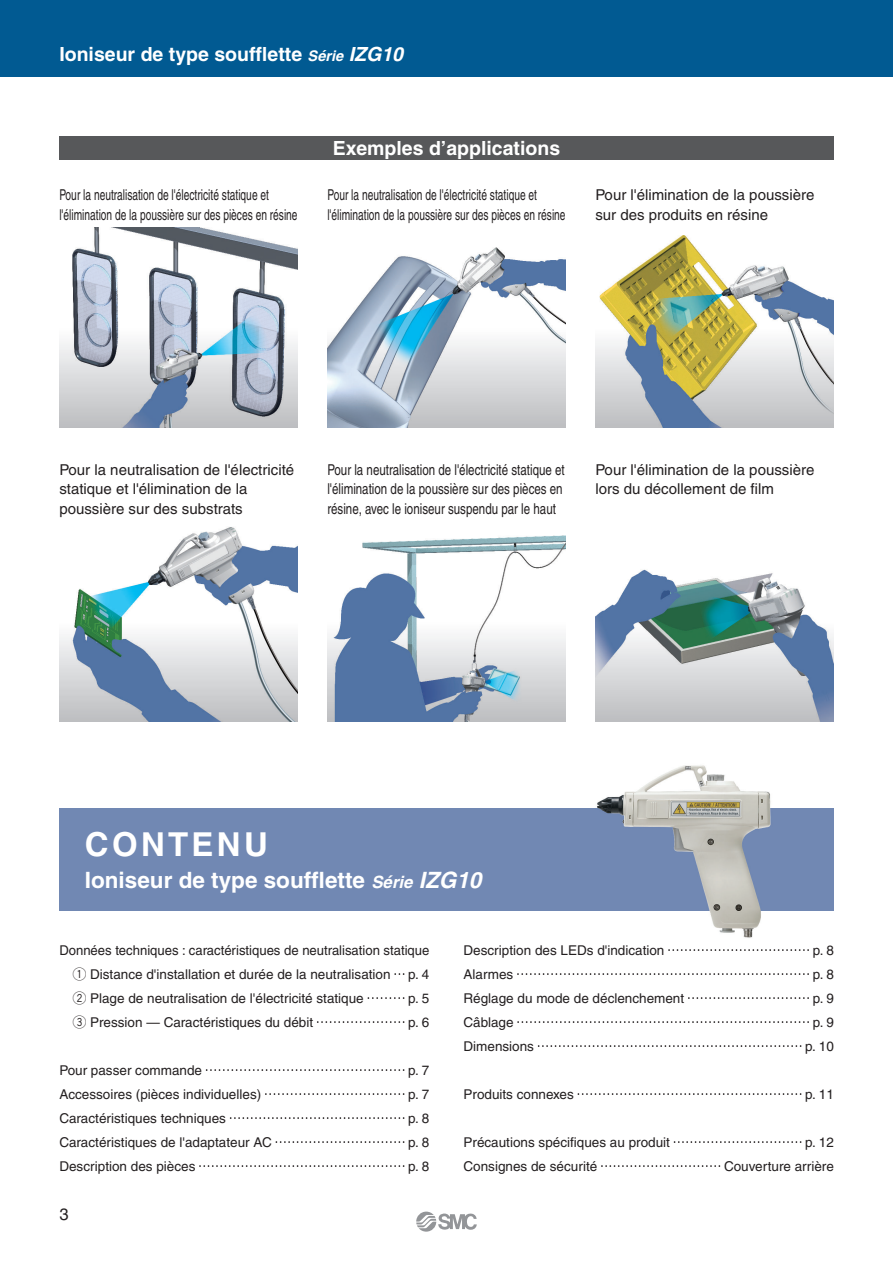
<style>
.page{position:relative;width:893px;height:1263px;background:#fff}
.page>*{position:absolute;margin:0;border:0;box-sizing:border-box;transform-origin:0 0}
.t1{font:700 33px "Helvetica";letter-spacing:.1em;color:#fff}
.t2{font:700 22.5px "Helvetica";color:#fff}
.t3{font:700 19.5px "Helvetica";color:#fff}
.t4{font:16.5px "Helvetica";color:#231f20}
.t5{font:15px/19.5px "Helvetica";color:#231f20}
.t6{font:15px/19.5px "Helvetica";color:#231f20;scale:.68 1}
.t7{font:15px/19.5px "Helvetica";color:#231f20;scale:.77 1}
.t8{font:13.5px/24px "Helvetica";color:#231f20}
.s1{font-style:italic;font-size:14.7px}
.s2{font-style:italic}
.s3{font-style:italic;font-size:16.8px}
.s4{font-family:"Gth Hround"}
</style>
<div class="page">
<img style="left:327px;top:247px;width:238px;height:181px">
<img style="left:595px;top:235px;width:238px;height:193px">
<img style="left:59px;top:527px;width:238px;height:195px">
<img style="left:327px;top:535px;width:238px;height:187px">
<img style="left:59px;top:228px;width:238px;height:200px">
<img style="left:595px;top:569px;width:238px;height:153px">
<div style="left:0;top:0;width:892px;height:77px;background:#015a92"></div>
<div style="left:59px;top:808px;width:774px;height:102px;background:#7188b3"></div>
<div style="left:59px;top:136px;width:774px;height:24px;background:#57585a"></div>
<svg style="left:394px;top:973px;width:10px;height:2px"></svg>
<svg style="left:367px;top:997px;width:37px;height:2px"></svg>
<svg style="left:317px;top:1021px;width:87px;height:2px"></svg>
<svg style="left:206px;top:1069px;width:198px;height:2px"></svg>
<svg style="left:265px;top:1093px;width:139px;height:2px"></svg>
<svg style="left:230px;top:1117px;width:174px;height:2px"></svg>
<svg style="left:275px;top:1141px;width:129px;height:2px"></svg>
<svg style="left:199px;top:1165px;width:205px;height:2px"></svg>
<svg style="left:668px;top:949px;width:141px;height:2px"></svg>
<svg style="left:517px;top:973px;width:292px;height:2px"></svg>
<svg style="left:688px;top:997px;width:121px;height:2px"></svg>
<svg style="left:517px;top:1021px;width:292px;height:2px"></svg>
<svg style="left:538px;top:1045px;width:263px;height:2px"></svg>
<svg style="left:577px;top:1093px;width:224px;height:2px"></svg>
<svg style="left:673px;top:1141px;width:128px;height:2px"></svg>
<svg style="left:601px;top:1165px;width:119px;height:2px"></svg>
<img style="left:592px;top:765px;width:183px;height:173px">
<img style="left:592px;top:808px;width:183px;height:102px">
<svg style="left:416px;top:1212px;width:61px;height:20px"></svg>
<h3 class="t3" style="left:59px;top:47px;width:345px">Ioniseur de type soufflette <span class="s1">Série</span> <span class="s2">IZG10</span></h3>
<h3 class="t3" style="left:333px;top:141px;width:229px">Exemples d’applications</h3>
<p class="t6" style="left:59px;top:187px;width:352px">Pour la neutralisation de l'électricité statique et l'élimination de la poussière sur des pièces en résine</p>
<p class="t6" style="left:327px;top:187px;width:352px">Pour la neutralisation de l'électricité statique et l'élimination de la poussière sur des pièces en résine</p>
<p class="t5" style="left:595px;top:187px;width:220px">Pour l'élimination de la poussière sur des produits en résine</p>
<p class="t5" style="left:59px;top:461px;width:236px">Pour la neutralisation de l'électricité statique et l'élimination de la poussière sur des substrats</p>
<p class="t5" style="left:595px;top:461px;width:220px">Pour l'élimination de la poussière lors du décollement de film</p>
<p class="t7" style="left:327px;top:461px;width:310px">Pour la neutralisation de l'électricité statique et l'élimination de la poussière sur des pièces en résine, avec le ioniseur suspendu par le haut</p>
<h1 class="t1" style="left:85px;top:832px;width:184px">CONTENU</h1>
<h2 class="t2" style="left:85px;top:872px;width:398px">Ioniseur de type soufflette <span class="s3">Série</span> <span class="s2">IZG10</span></h2>
<p class="t8" style="left:73px;top:939px;width:358px;text-indent:-14px">Données techniques : caractéristiques de neutralisation statique <span class="s4">q</span> Distance d'installation et durée de la neutralisation</p>
<p class="t8" style="left:408px;top:963px;width:23px">p. 4</p>
<p class="t8" style="left:73px;top:987px;width:292px"><span class="s4">w</span> Plage de neutralisation de l'électricité statique</p>
<p class="t8" style="left:408px;top:987px;width:23px">p. 5</p>
<p class="t8" style="left:73px;top:1011px;width:242px"><span class="s4">e</span> Pression — Caractéristiques du débit</p>
<p class="t8" style="left:408px;top:1011px;width:23px">p. 6</p>
<p class="t8" style="left:59px;top:1059px;width:144px">Pour passer commande</p>
<p class="t8" style="left:408px;top:1059px;width:23px">p. 7</p>
<p class="t8" style="left:59px;top:1083px;width:203px">Accessoires (pièces individuelles)</p>
<p class="t8" style="left:408px;top:1083px;width:23px">p. 7</p>
<p class="t8" style="left:59px;top:1107px;width:168px">Caractéristiques techniques</p>
<p class="t8" style="left:408px;top:1107px;width:23px">p. 8</p>
<p class="t8" style="left:59px;top:1131px;width:214px">Caractéristiques de l'adaptateur AC</p>
<p class="t8" style="left:408px;top:1131px;width:23px">p. 8</p>
<p class="t8" style="left:59px;top:1155px;width:137px">Description des pièces</p>
<p class="t8" style="left:408px;top:1155px;width:23px">p. 8</p>
<p class="t4" style="left:59px;top:1209px;width:11px">3</p>
<p class="t8" style="left:463px;top:939px;width:202px">Description des LEDs d'indication</p>
<p class="t8" style="left:812px;top:939px;width:23px">p. 8</p>
<p class="t8" style="left:463px;top:963px;width:51px">Alarmes</p>
<p class="t8" style="left:812px;top:963px;width:23px">p. 8</p>
<p class="t8" style="left:463px;top:987px;width:222px">Réglage du mode de déclenchement</p>
<p class="t8" style="left:812px;top:987px;width:23px">p. 9</p>
<p class="t8" style="left:463px;top:1011px;width:52px">Câblage</p>
<p class="t8" style="left:812px;top:1011px;width:23px">p. 9</p>
<p class="t8" style="left:463px;top:1035px;width:72px">Dimensions</p>
<p class="t8" style="left:805px;top:1035px;width:30px">p. 10</p>
<p class="t8" style="left:463px;top:1083px;width:112px">Produits connexes</p>
<p class="t8" style="left:805px;top:1083px;width:30px">p. 11</p>
<p class="t8" style="left:463px;top:1131px;width:208px">Précautions spécifiques au produit</p>
<p class="t8" style="left:805px;top:1131px;width:30px">p. 12</p>
<p class="t8" style="left:463px;top:1155px;width:135px">Consignes de sécurité</p>
<p class="t8" style="left:724px;top:1155px;width:111px">Couverture arrière</p>
</div>
